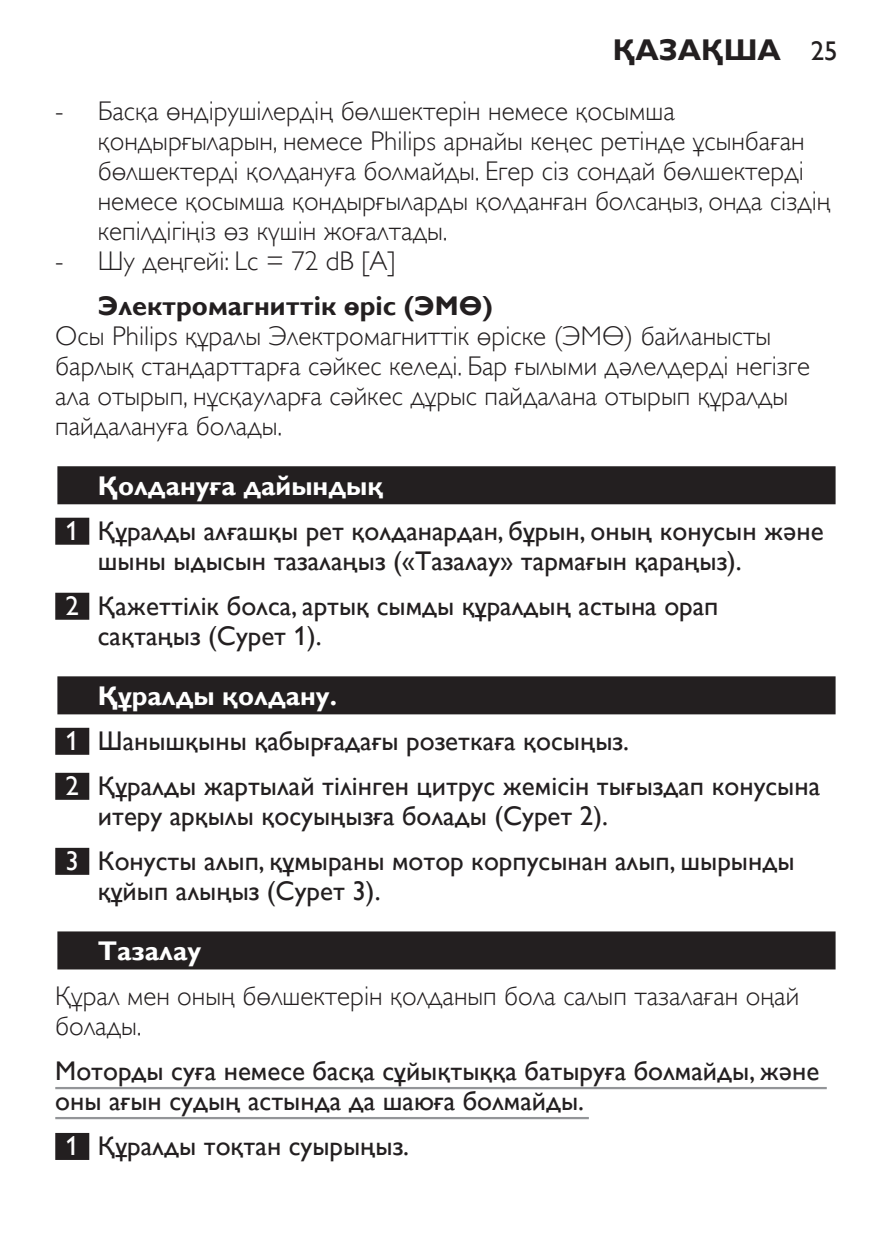
<style>
.page{position:relative;width:893px;height:1259px;background:#fff}
.page>*{position:absolute;margin:0;border:0;box-sizing:border-box;transform-origin:0 0}
.t1{font:700 30px "Gill Sans Alt One WGL";color:#231f20}
.t2{font:27px/30px "Gill Sans Alt One WGL Light";color:#231f20}
.t3{font:27px/45px "Gill Sans Alt One WGL";color:#231f20}
.t4{font:700 27px "Gill Sans Alt One WGL";color:#231f20}
.t5{font:700 27px "Gill Sans Alt One WGL";color:#fff}
.s1{font-weight:400;font-size:27px}
.s2{font-weight:700;color:#fff}
.s3{color:#fff}
</style>
<div class="page">
<div style="left:55px;top:464px;width:783px;height:43px;background:linear-gradient(to right,#bbbaba,#bbbaba)"></div>
<div style="left:57px;top:466px;width:779px;height:38px;background:#231f20"></div>
<div style="left:55px;top:518px;width:34px;height:27px;background:#231f20"></div>
<div style="left:55px;top:593px;width:34px;height:27px;background:#231f20"></div>
<div style="left:55px;top:674px;width:783px;height:43px;background:linear-gradient(to right,#a9a8a8,#a9a8a8)"></div>
<div style="left:57px;top:676px;width:779px;height:38px;background:#231f20"></div>
<div style="left:55px;top:728px;width:34px;height:27px;background:#231f20"></div>
<div style="left:55px;top:773px;width:34px;height:27px;background:#231f20"></div>
<div style="left:55px;top:848px;width:34px;height:27px;background:#231f20"></div>
<div style="left:55px;top:929px;width:783px;height:43px;background:linear-gradient(to right,#949292,#949292)"></div>
<div style="left:57px;top:931px;width:779px;height:38px;background:#231f20"></div>
<hr style="left:55px;top:1087px;width:772px;height:2px;background:#939598">
<hr style="left:55px;top:1117px;width:534px;height:2px;background:#939598">
<div style="left:55px;top:1133px;width:34px;height:27px;background:#231f20"></div>
<p class="t1" style="left:613px;top:29px;width:226px">Қазақша <span class="s1">25</span></p>
<p class="t2" style="left:98px;top:96px;width:734px;text-indent:-43px">- Басқа өндірушілердің бөлшектерін немесе қосымша қондырғыларын, немесе Philips арнайы кеңес ретінде ұсынбаған бөлшектерді қолдануға болмайды. Егер сіз сондай бөлшектерді немесе қосымша қондырғыларды қолданған болсаңыз, онда сіздің кепілдігіңіз өз күшін жоғалтады.</p>
<p class="t2" style="left:55px;top:246px;width:342px">- Шу деңгейі: Lc = 72 dB [A]</p>
<p class="t4" style="left:98px;top:287px;width:396px">Электромагниттік өріс (ЭМӨ)</p>
<p class="t2" style="left:55px;top:321px;width:756px">Осы Philips құралы Электромагниттік өріске (ЭМӨ) байланысты барлық стандарттарға сәйкес келеді. Бар ғылыми дәлелдерді негізге ала отырып, нұсқауларға сәйкес дұрыс пайдалана отырып құралды пайдалануға болады.</p>
<p class="t3" style="left:66px;top:463px;width:760px;text-indent:32px"><span class="s2">Қолдануға дайындық<br></span><span class="s3">1</span> Құралды алғашқы рет қолданардан, бұрын, оның конусын және</p>
<p class="t3" style="left:66px;top:538px;width:678px;text-indent:32px">шыны ыдысын тазалаңыз («Тазалау» тармағын қараңыз).<br><span class="s3">2</span> Қажеттілік болса, артық сымды құралдың астына орап</p>
<p class="t3" style="left:98px;top:613px;width:226px">сақтаңыз (Cурет 1).</p>
<p class="t3" style="left:66px;top:673px;width:756px;text-indent:32px"><span class="s2">Құралды қолдану.<br></span><span class="s3">1</span> Шанышқыны қабырғадағы розеткаға қосыңыз.<br><span class="s3">2</span> Құралды жартылай тілінген цитрус жемісін тығыздап конусына</p>
<p class="t3" style="left:66px;top:793px;width:730px;text-indent:32px">итеру арқылы қосуыңызға болады (Cурет 2).<br><span class="s3">3</span> Конусты алып, құмыраны мотор корпусынан алып, шырынды</p>
<p class="t3" style="left:98px;top:868px;width:284px">құйып алыңыз (Cурет 3).</p>
<p class="t5" style="left:98px;top:932px;width:105px">Тазалау</p>
<p class="t2" style="left:55px;top:981px;width:745px">Құрал мен оның бөлшектерін қолданып бола салып тазалаған оңай болады.</p>
<p class="t3" style="left:55px;top:1056px;width:765px;line-height:30px">Моторды суға немесе басқа сұйықтыққа батыруға болмайды, және оны ағын судың астында да шаюға болмайды.</p>
<p class="t3" style="left:66px;top:1123px;width:345px"><span class="s3">1</span> Құралды тоқтан суырыңыз.</p>
</div>
